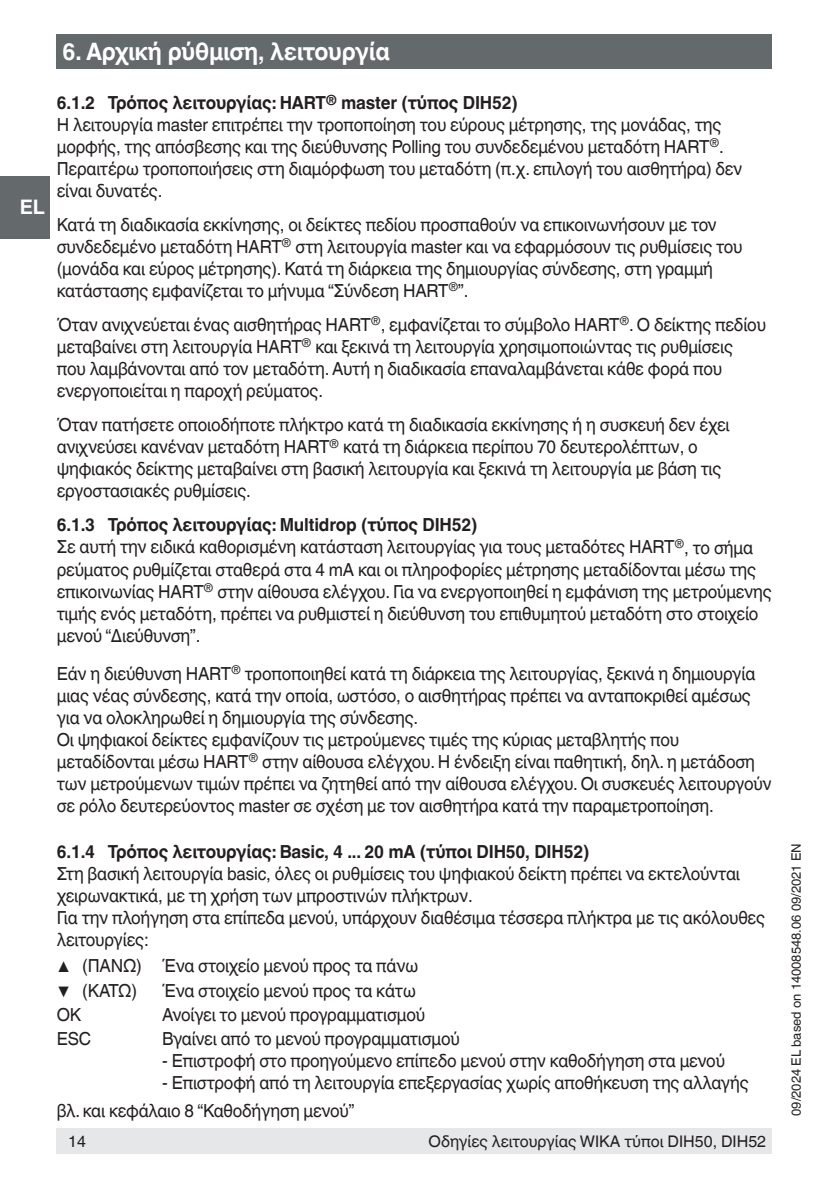
<style>
.page{position:relative;width:840px;height:1191px;background:#fff}
.page>*{position:absolute;margin:0;border:0;box-sizing:border-box;transform-origin:0 0}
.t1{font:700 24px "Helvetica World";letter-spacing:-.01em;color:#fff;scale:.95 1}
.t2{font:700 20px "Helvetica World";color:#fff}
.t3{font:18px/22px "Helvetica World";letter-spacing:-.01em;color:#231f20;scale:.95 1}
.t4{font:700 18px "Helvetica World";letter-spacing:-.01em;color:#231f20;scale:.95 1}
.t5{font:16px "Helvetica World";color:#231f20}
.t6{font:13px "Helvetica World";color:#231f20}
.s1{font-weight:700}
</style>
<div class="page">
<div style="left:57px;top:1128px;width:714px;height:26px;background:#e6e7e9"></div>
<div style="left:57px;top:34px;width:714px;height:34px;background:#64696c"></div>
<div style="left:0;top:176px;width:49px;height:62px;background:#64696c"></div>
<p class="t2" style="left:20px;top:196px;width:27px">EL</p>
<h1 class="t1" style="left:62px;top:37px;width:346px">6. Αρχική ρύθμιση, λειτουργία</h1>
<p class="t3" style="left:57px;top:92px;width:723px"><span class="s1">6.1.2 Τρόπος λειτουργίας: HART</span><sup>®</sup> <span class="s1">master (τύπος DIH52)<br></span>Η λειτουργία master επιτρέπει την τροποποίηση του εύρους μέτρησης, της μονάδας, της μορφής, της απόσβεσης και της διεύθυνσης Polling του συνδεδεμένου μεταδότη HART<sup>®</sup>.<br>Περαιτέρω τροποποιήσεις στη διαμόρφωση του μεταδότη (π.χ. επιλογή του αισθητήρα) δεν είναι δυνατές.</p>
<p class="t3" style="left:57px;top:214px;width:723px">Κατά τη διαδικασία εκκίνησης, οι δείκτες πεδίου προσπαθούν να επικοινωνήσουν με τον συνδεδεμένο μεταδότη HART<sup>®</sup> στη λειτουργία master και να εφαρμόσουν τις ρυθμίσεις του (μονάδα και εύρος μέτρησης). Κατά τη διάρκεια της δημιουργίας σύνδεσης, στη γραμμή κατάστασης εμφανίζεται το μήνυμα “Σύνδεση HART<sup>®</sup>”.</p>
<p class="t3" style="left:57px;top:314px;width:747px">Όταν ανιχνεύεται ένας αισθητήρας HART<sup>®</sup>, εμφανίζεται το σύμβολο HART<sup>®</sup>. Ο δείκτης πεδίου μεταβαίνει στη λειτουργία HART<sup>®</sup> και ξεκινά τη λειτουργία χρησιμοποιώντας τις ρυθμίσεις που λαμβάνονται από τον μεταδότη. Αυτή η διαδικασία επαναλαμβάνεται κάθε φορά που ενεργοποιείται η παροχή ρεύματος.</p>
<p class="t3" style="left:57px;top:414px;width:709px">Όταν πατήσετε οποιοδήποτε πλήκτρο κατά τη διαδικασία εκκίνησης ή η συσκευή δεν έχει ανιχνεύσει κανέναν μεταδότη HART<sup>®</sup> κατά τη διάρκεια περίπου 70 δευτερολέπτων, ο ψηφιακός δείκτης μεταβαίνει στη βασική λειτουργία και ξεκινά τη λειτουργία με βάση τις εργοστασιακές ρυθμίσεις.</p>
<p class="t3" style="left:57px;top:514px;width:753px"><span class="s1">6.1.3 Τρόπος λειτουργίας: Multidrop (τύπος DIH52)<br></span>Σε αυτή την ειδικά καθορισμένη κατάσταση λειτουργίας για τους μεταδότες HART<sup>®</sup>, το σήμα ρεύματος ρυθμίζεται σταθερά στα 4 mA και οι πληροφορίες μέτρησης μεταδίδονται μέσω της επικοινωνίας HART<sup>®</sup> στην αίθουσα ελέγχου. Για να ενεργοποιηθεί η εμφάνιση της μετρούμενης τιμής ενός μεταδότη, πρέπει να ρυθμιστεί η διεύθυνση του επιθυμητού μεταδότη στο στοιχείο μενού “Διεύθυνση”.</p>
<p class="t3" style="left:57px;top:662px;width:753px">Εάν η διεύθυνση HART<sup>®</sup> τροποποιηθεί κατά τη διάρκεια της λειτουργίας, ξεκινά η δημιουργία μιας νέας σύνδεσης, κατά την οποία, ωστόσο, ο αισθητήρας πρέπει να ανταποκριθεί αμέσως για να ολοκληρωθεί η δημιουργία της σύνδεσης.<br>Οι ψηφιακοί δείκτες εμφανίζουν τις μετρούμενες τιμές της κύριας μεταβλητής που μεταδίδονται μέσω HART<sup>®</sup> στην αίθουσα ελέγχου. Η ένδειξη είναι παθητική, δηλ. η μετάδοση των μετρούμενων τιμών πρέπει να ζητηθεί από την αίθουσα ελέγχου. Οι συσκευές λειτουργούν σε ρόλο δευτερεύοντος master σε σχέση με τον αισθητήρα κατά την παραμετροποίηση.</p>
<p class="t4" style="left:57px;top:841px;width:562px">6.1.4 Τρόπος λειτουργίας: Basic, 4 ... 20 mA (τύποι DIH50, DIH52)</p>
<p class="t3" style="left:57px;top:862px;width:746px">Στη βασική λειτουργία basic, όλες οι ρυθμίσεις του ψηφιακού δείκτη πρέπει να εκτελούνται χειρωνακτικά, με τη χρήση των μπροστινών πλήκτρων.<br>Για την πλοήγηση στα επίπεδα μενού, υπάρχουν διαθέσιμα τέσσερα πλήκτρα με τις ακόλουθες λειτουργίες:</p>
<p class="t3" style="left:57px;top:955px;width:382px">▲ (ΠΑΝΩ) Ένα στοιχείο μενού προς τα πάνω</p>
<p class="t3" style="left:57px;top:979px;width:86px">▼ (ΚΑΤΩ)</p>
<p class="t3" style="left:162px;top:979px;width:268px">Ένα στοιχείο μενού προς τα κάτω</p>
<p class="t3" style="left:57px;top:1003px;width:27px">OK</p>
<p class="t3" style="left:162px;top:1003px;width:278px">Ανοίγει το μενού προγραμματισμού</p>
<p class="t3" style="left:57px;top:1027px;width:38px">ESC</p>
<p class="t3" style="left:162px;top:1027px;width:315px">Βγαίνει από το μενού προγραμματισμού</p>
<p class="t3" style="left:162px;top:1049px;width:593px">- Επιστροφή στο προηγούμενο επίπεδο μενού στην καθοδήγηση στα μενού</p>
<p class="t3" style="left:57px;top:1069px;width:729px;line-height:27.6px;text-indent:105px">- Επιστροφή από τη λειτουργία επεξεργασίας χωρίς αποθήκευση της αλλαγής βλ. και κεφάλαιο 8 “Καθοδήγηση μενού”</p>
<p class="t5" style="left:68px;top:1132px;width:19px">14</p>
<p class="t5" style="left:428px;top:1132px;width:339px">Οδηγίες λειτουργίας WIKA τύποι DIH50, DIH52</p>
<p class="t6" style="left:788px;top:1115px;width:274px;rotate:-90deg">09/2024 EL based on 14008548.06 09/2021 EN</p>
</div>
